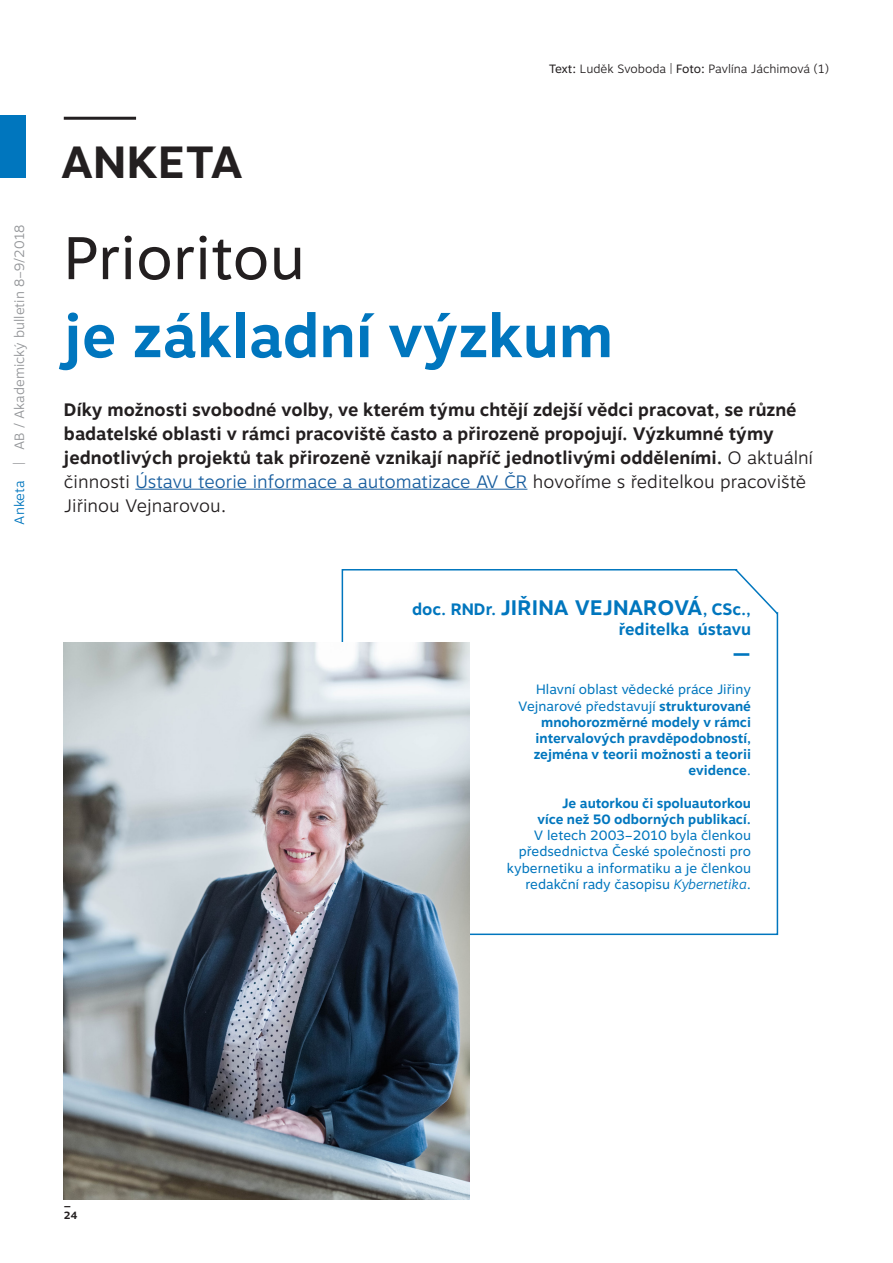
<style>
.page{position:relative;width:893px;height:1263px;background:#fff}
.page>*{position:absolute;margin:0;border:0;box-sizing:border-box;transform-origin:0 0}
.Headline{font:700 60px/78px "Motiva Sans";color:#0076be}
.t1{font:700 45px "Motiva Sans";color:#231f20}
.Mezititulek{font:700 21px "Motiva Sans";color:#0076be}
.Perex{font:700 18px/24px "Motiva Sans";color:#231f20}
.Mezititulek-2{font:700 16.5px "Motiva Sans";color:#0076be}
.Chleba{font:700 13.5px/16.2px "Motiva Sans";color:#0076be;text-align:right}
.Chleba-2{font:13.5px/16.2px "Motiva Sans";color:#0076be;text-align:right}
.t2{font:300 13.5px "Motiva Sans";color:#939598}
.t3{font:300 13.5px "Motiva Sans";color:#0076be}
.t4{font:300 12px "Motiva Sans";color:#231f20}
.t5{font:700 10.5px/12.6px "Motiva Sans";color:#231f20}
.s1{font-weight:400}
.s2{font-weight:400;color:#231f20}
.s3{font-weight:300}
.s4{font-weight:300;color:#175d9e}
.s5{font-size:21px}
.s6{font-weight:300;font-style:italic}
</style>
<div class="page">
<svg style="left:341px;top:569px;width:438px;height:367px"></svg>
<div style="left:0;top:116px;width:26px;height:62px;background:#0076be"></div>
<hr style="left:64px;top:117px;width:72px;height:3px;background:#231f20">
<hr style="left:135px;top:489px;width:392px;height:1px;background:#175d9e">
<img style="left:64px;top:643px;width:405px;height:556px">
<p class="t2" style="left:9px;top:465px;width:241px;rotate:-90deg">| AB / Akademický bulletin 8–9/2018</p>
<p class="t3" style="left:9px;top:525px;width:46px;rotate:-90deg">Anketa</p>
<p class="t1" style="left:61px;top:129px;width:184px">ANKETA</p>
<p class="t4" style="left:549px;top:60px;width:282px"><span class="s1">Text:</span> Luděk Svoboda | <span class="s1">Foto:</span> Pavlína Jáchimová (1)</p>
<p class="Headline" style="left:64px;top:220px;width:551px"><span class="s2">Prioritou<br></span>je základní výzkum</p>
<p class="Perex" style="left:64px;top:398px;width:750px">Díky možnosti svobodné volby, ve kterém týmu chtějí zdejší vědci pracovat, se různé badatelské oblasti v rámci pracoviště často a přirozeně propojují. Výzkumné týmy jednotlivých projektů tak přirozeně vznikají napříč jednotlivými odděleními. <span class="s3">O aktuální činnosti</span> <span class="s4">Ústavu teorie informace a automatizace AV ČR</span> <span class="s3">hovoříme s ředitelkou pracoviště Jiřinou Vejnarovou.</span></p>
<p class="Mezititulek-2" style="left:412px;top:597px;width:340px">doc. RNDr. <span class="s5">JIŘINA VEJNAROVÁ</span>, CSc.,</p>
<p class="Mezititulek-2" style="left:619px;top:617px;width:134px">ředitelka ústavu</p>
<p class="Mezititulek" style="left:732px;top:637px;width:20px">—</p>
<p class="Chleba" style="left:518px;top:682px;width:234px"><span class="s1">Hlavní oblast vědecké práce Jiřiny<br>Vejnarové představují</span> strukturované mnohorozměrné modely v rámci intervalových pravděpodobností, zejména v teorii možnosti a teorii evidence<span class="s1">.</span></p>
<p class="Chleba" style="left:562px;top:795px;width:190px">Je autorkou či spoluautorkou</p>
<p class="Chleba" style="left:537px;top:811px;width:215px">více než 50 odborných publikací.</p>
<p class="Chleba-2" style="left:507px;top:827px;width:246px">V letech 2003–2010 byla členkou předsednictva České společnosti pro kybernetiku a informatiku a je členkou redakční rady časopisu <span class="s6">Kybernetika</span>.</p>
<p class="t5" style="left:64px;top:1196px;width:15px">_<br>24</p>
</div>
